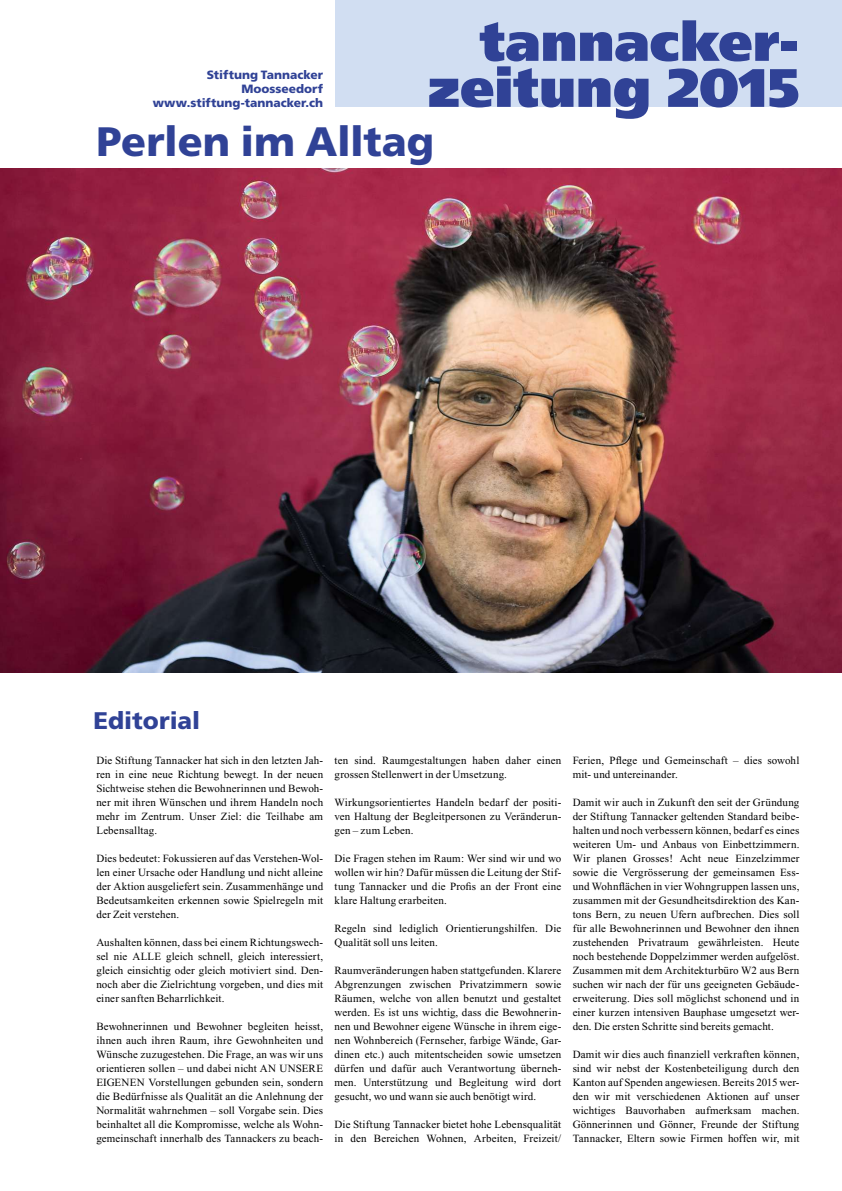
<style>
.page{position:relative;width:842px;height:1191px;background:#fff}
.page>*{position:absolute;margin:0;border:0;box-sizing:border-box;transform-origin:0 0}
.t1{font:900 54px/46px "Frutiger";color:#304296;text-align:right}
.t2{font:900 41.1px "Frutiger";letter-spacing:-.005em;color:#304296}
.t3{font:900 24px "Frutiger";color:#304296}
.t4{font:900 12px/14px "Frutiger";color:#304296;text-align:right}
.t5{font:11px/14px "Times New Roman";letter-spacing:.015em;color:#000;text-align:justify}
</style>
<div class="page">
<div style="left:334px;top:0;width:508px;height:107px;background:#d1def2"></div>
<img style="left:0;top:169px;width:842px;height:503px">
<p class="t4" style="left:153px;top:68px;width:172px">Stiftung Tannacker<br>Moosseedorf www.stiftung-tannacker.ch</p>
<h1 class="t1" style="left:427px;top:19px;width:374px">tannacker&shy;zeitung 2015</h1>
<h2 class="t2" style="left:96px;top:117px;width:339px">Perlen im Alltag</h2>
<h3 class="t3" style="left:94px;top:706px;width:108px">Editorial</h3>
<p class="t5" style="left:96px;top:754px;width:228px">Die Stiftung Tannacker hat sich in den letzten Jah&shy;ren in eine neue Richtung bewegt. In der neuen Sichtweise stehen die Bewohnerinnen und Bewoh&shy;ner mit ihren Wünschen und ihrem Handeln noch mehr im Zentrum. Unser Ziel: die Teilhabe am Lebensalltag.</p>
<p class="t5" style="left:96px;top:852px;width:228px">Dies bedeutet: Fokussieren auf das Verstehen-Wol&shy;len einer Ursache oder Handlung und nicht alleine der Aktion ausgeliefert sein. Zusammenhänge und Bedeutsamkeiten erkennen sowie Spielregeln mit der Zeit verstehen.</p>
<p class="t5" style="left:96px;top:936px;width:228px">Aushalten können, dass bei einem Richtungswech&shy;sel nie ALLE gleich schnell, gleich interessiert, gleich einsichtig oder gleich motiviert sind. Den&shy;noch aber die Zielrichtung vorgeben, und dies mit einer sanften Beharrlichkeit.</p>
<p class="t5" style="left:96px;top:1020px;width:228px">Bewohnerinnen und Bewohner begleiten heisst, ihnen auch ihren Raum, ihre Gewohnheiten und Wünsche zuzugestehen. Die Frage, an was wir uns orientieren sollen – und dabei nicht AN UNSERE EIGENEN Vorstellungen gebunden sein, sondern die Bedürfnisse als Qualität an die Anlehnung der Normalität wahrnehmen – soll Vorgabe sein. Dies beinhaltet all die Kompromisse, welche als Wohn&shy;gemeinschaft innerhalb des Tannackers zu beach-</p>
<p class="t5" style="left:334px;top:754px;width:228px">ten sind. Raumgestaltungen haben daher einen grossen Stellenwert in der Umsetzung.</p>
<p class="t5" style="left:334px;top:796px;width:228px">Wirkungsorientiertes Handeln bedarf der positi&shy;ven Haltung der Begleitpersonen zu Veränderun&shy;gen – zum Leben.</p>
<p class="t5" style="left:334px;top:852px;width:228px">Die Fragen stehen im Raum: Wer sind wir und wo wollen wir hin? Dafür müssen die Leitung der Stif&shy;tung Tannacker und die Profis an der Front eine klare Haltung erarbeiten.</p>
<p class="t5" style="left:334px;top:922px;width:228px">Regeln sind lediglich Orientierungshilfen. Die<br>Qualität soll uns leiten.</p>
<p class="t5" style="left:334px;top:964px;width:228px">Raumveränderungen haben stattgefunden. Klarere Abgrenzungen zwischen Privatzimmern sowie Räumen, welche von allen benutzt und gestaltet werden. Es ist uns wichtig, dass die Bewohnerin&shy;nen und Bewohner eigene Wünsche in ihrem eige&shy;nen Wohnbereich (Fernseher, farbige Wände, Gar&shy;dinen etc.) auch mitentscheiden sowie umsetzen dürfen und dafür auch Verantwortung überneh&shy;men. Unterstützung und Begleitung wird dort gesucht, wo und wann sie auch benötigt wird.</p>
<p class="t5" style="left:334px;top:1118px;width:228px">Die Stiftung Tannacker bietet hohe Lebensqualität in den Bereichen Wohnen, Arbeiten, Freizeit/</p>
<p class="t5" style="left:573px;top:754px;width:228px">Ferien, Pflege und Gemeinschaft – dies sowohl mit- und untereinander.</p>
<p class="t5" style="left:573px;top:796px;width:228px">Damit wir auch in Zukunft den seit der Gründung der Stiftung Tannacker geltenden Standard beibe&shy;halten und noch verbessern können, bedarf es eines weiteren Um- und Anbaus von Einbettzimmern.<br>Wir planen Grosses! Acht neue Einzelzimmer sowie die Vergrösserung der gemeinsamen Ess&shy;und Wohnflächen in vier Wohngruppen lassen uns, zusammen mit der Gesundheitsdirektion des Kan&shy;tons Bern, zu neuen Ufern aufbrechen. Dies soll für alle Bewohnerinnen und Bewohner den ihnen zustehenden Privatraum gewährleisten. Heute noch bestehende Doppelzimmer werden aufgelöst.<br>Zusammen mit dem Architekturbüro W2 aus Bern suchen wir nach der für uns geeigneten Gebäude&shy;erweiterung. Dies soll möglichst schonend und in einer kurzen intensiven Bauphase umgesetzt wer&shy;den. Die ersten Schritte sind bereits gemacht.</p>
<p class="t5" style="left:573px;top:1048px;width:228px">Damit wir dies auch finanziell verkraften können, sind wir nebst der Kostenbeteiligung durch den Kanton auf Spenden angewiesen. Bereits 2015 wer&shy;den wir mit verschiedenen Aktionen auf unser wichtiges Bauvorhaben aufmerksam machen.<br>Gönnerinnen und Gönner, Freunde der Stiftung Tannacker, Eltern sowie Firmen hoffen wir, mit</p>
</div>
